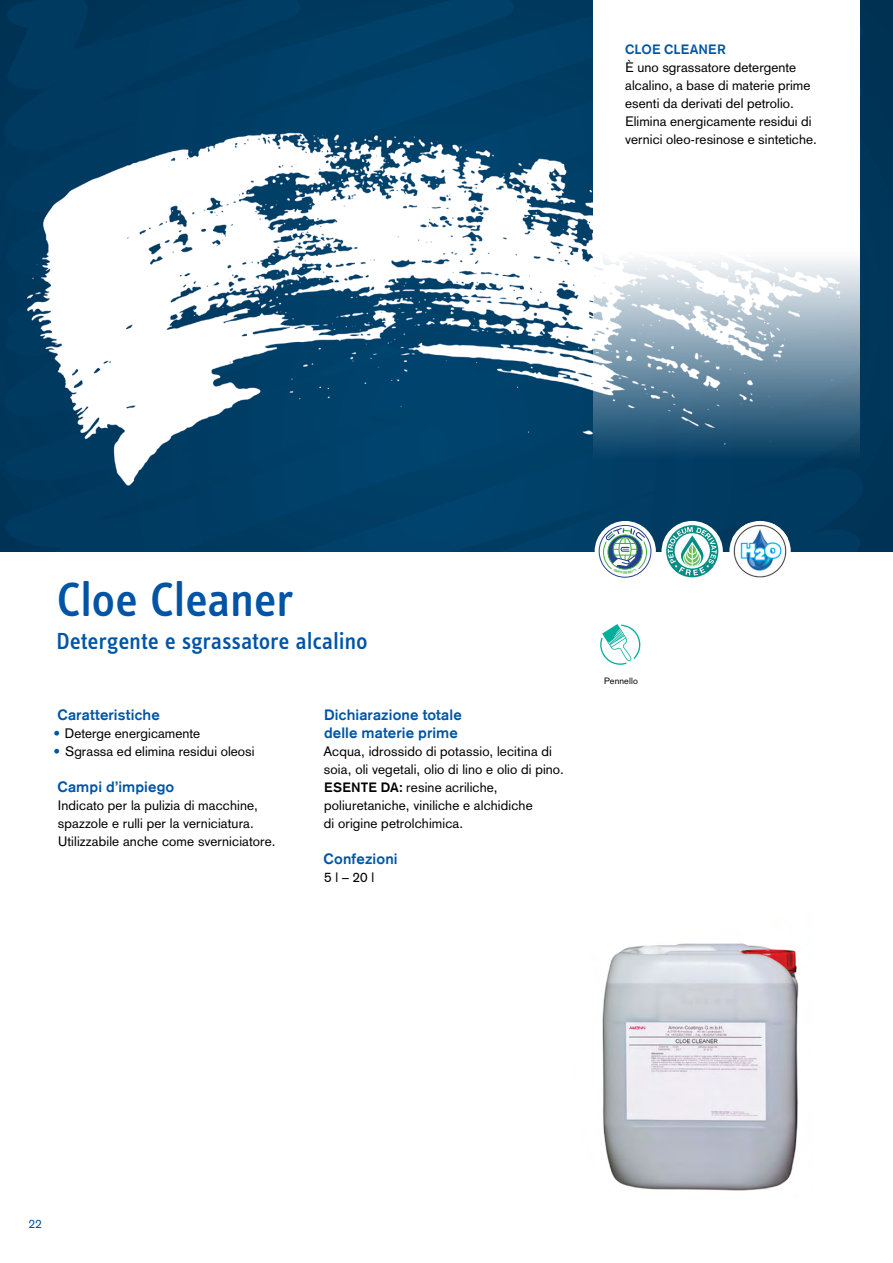
<style>
.page{position:relative;width:893px;height:1263px;background:#fff}
.page>*{position:absolute;margin:0;border:0;box-sizing:border-box;transform-origin:0 0}
.t1{font:500 49.5px "Info Text Pro";letter-spacing:-.015em;color:#0054a6}
.t2{font:500 24px "Info Text Pro";letter-spacing:-.005em;color:#0054a6}
.t3{font:500 15px/18px "Akzidenz Grotesk BE";letter-spacing:.01em;color:#0054a6}
.t4{font:13.5px/18px "Akzidenz Grotesk";letter-spacing:.005em;color:#000}
.t5{font:500 13.5px "Akzidenz Grotesk BE";letter-spacing:.015em;color:#0054a6}
.t6{font:12px "Akzidenz Grotesk";color:#0054a6}
.t7{font:9px "Akzidenz Grotesk";letter-spacing:.015em;color:#000}
.t8{font:5.25px "Space Age";color:#41ad49}
.s1{color:#0054a6}
.s2{font-family:"Akzidenz Grotesk BE";font-weight:500}
</style>
<div class="page">
<img style="left:0;top:0;width:893px;height:552px">
<svg style="left:593px;top:0;width:266px;height:552px"></svg>
<div style="left:661px;top:521px;width:62px;height:61px;background:#fff;border-radius:50%"></div>
<svg style="left:664px;top:523px;width:57px;height:55px"></svg>
<svg style="left:600px;top:624px;width:41px;height:41px"></svg>
<div style="left:595px;top:521px;width:61px;height:61px;background:#fff;border-radius:50%"></div>
<img style="left:602px;top:943px;width:197px;height:248px">
<div style="left:729px;top:521px;width:62px;height:61px;background:#fff;border-radius:50%"></div>
<img style="left:732px;top:523px;width:56px;height:55px">
<svg style="left:598px;top:524px;width:54px;height:54px"></svg>
<p class="t5" style="left:625px;top:41px;width:102px">CLOE CLEANER</p>
<p class="t4" style="left:625px;top:58px;width:193px">È uno sgrassatore detergente alcalino, a base di materie prime esenti da derivati del petrolio.<br>Elimina energicamente residui di vernici oleo-resinose e sintetiche.</p>
<h1 class="t1" style="left:57px;top:570px;width:239px">Cloe Cleaner</h1>
<h2 class="t2" style="left:57px;top:627px;width:313px">Detergente e sgrassatore alcalino</h2>
<p class="t3" style="left:57px;top:706px;width:104px">Caratteristiche</p>
<p class="t4" style="left:54px;top:724px;width:148px"><span class="s1">•</span> Deterge energicamente</p>
<p class="t4" style="left:54px;top:742px;width:203px"><span class="s1">•</span> Sgrassa ed elimina residui oleosi</p>
<p class="t3" style="left:57px;top:778px;width:118px">Campi d’impiego</p>
<p class="t4" style="left:58px;top:796px;width:219px">Indicato per la pulizia di macchine, spazzole e rulli per la verniciatura.<br>Utilizzabile anche come sverniciatore.</p>
<p class="t3" style="left:324px;top:706px;width:139px">Dichiarazione totale delle materie prime</p>
<p class="t4" style="left:323px;top:742px;width:242px">Acqua, idrossido di potassio, lecitina di soia, oli vegetali, olio di lino e olio di pino.<br><span class="s2">ESENTE DA:</span> resine acriliche, poliuretaniche, viniliche e alchidiche<br>di origine petrolchimica.</p>
<p class="t3" style="left:324px;top:850px;width:76px">Confezioni</p>
<p class="t4" style="left:324px;top:868px;width:52px">5 l – 20 l</p>
<p class="t8" style="left:623px;top:570px;width:6px">E</p>
<p class="t7" style="left:604px;top:676px;width:35px">Pennello</p>
<p class="t6" style="left:28px;top:1217px;width:15px">22</p>
</div>
